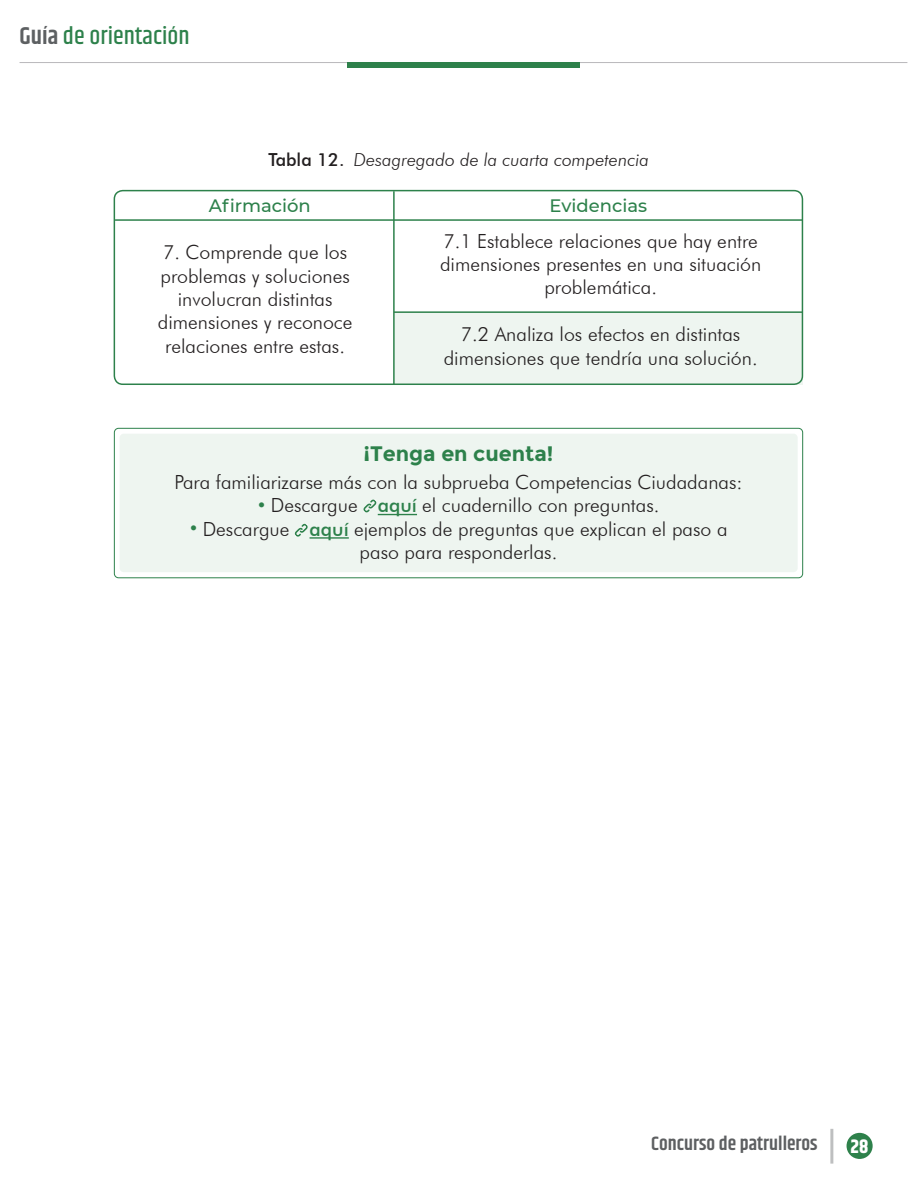
<style>
.page{position:relative;width:918px;height:1188px;background:#fff}
.page>*{position:absolute;margin:0;border:0;box-sizing:border-box;transform-origin:0 0}
.t1{font:500 24.45px "Khand";letter-spacing:.005em;color:#2d814b}
.t2{font:700 21px "Montserrat";color:#2d814b}
.t3{font:300 19.5px/23.4px "Futura BT";color:#231f20;text-align:center}
.t4{font:600 19.5px "Khand";color:#5d5f61}
.t5{font:700 19.5px "Khand";color:#fff}
.t6{font:italic 300 18px "Futura BT";color:#231f20}
.t7{font:500 18px "Montserrat";color:#2d814b}
.s1{font-weight:600;color:#5d6062}
.s2{font-weight:500;font-style:normal}
.s3{font-family:"Montserrat";font-weight:400;color:#2d814b}
.s4{font-weight:500;color:#2d814b}
</style>
<div class="page">
<hr style="left:20px;top:62px;width:887px;height:1px;background:#b9b8bb">
<div style="left:347px;top:63px;width:233px;height:5px;background:#2e814b"></div>
<hr style="left:830px;top:1129px;width:3px;height:35px;background:#5d5f61">
<div style="left:847px;top:1133px;width:26px;height:26px;background:#2e814b;border-radius:50%"></div>
<div style="left:394px;top:312px;width:408px;height:73px;background:#eef5f0"></div>
<hr style="left:393px;top:191px;width:2px;height:193px;background:#2d814b">
<hr style="left:394px;top:311px;width:409px;height:2px;background:#2d814b">
<div style="left:114px;top:190px;width:689px;height:195px;border:2px solid #2d814b;border-radius:9px"></div>
<hr style="left:115px;top:219px;width:688px;height:2px;background:#2d814b">
<div style="left:120px;top:434px;width:678px;height:138px;background:#eef5f0;border-radius:4px"></div>
<hr style="left:378px;top:514px;width:39px;height:1px;background:#2d814b">
<hr style="left:310px;top:537px;width:39px;height:2px;background:#2d814b">
<div style="left:114px;top:428px;width:689px;height:150px;border:1px solid #2d814b;border-radius:4px"></div>
<svg style="left:364px;top:500px;width:12px;height:12px"></svg>
<svg style="left:295px;top:524px;width:13px;height:13px"></svg>
<p class="t1" style="left:20px;top:20px;width:172px"><span class="s1">Guía</span> de orientación</p>
<p class="t6" style="left:268px;top:149px;width:382px"><span class="s2">Tabla 12.</span> Desagregado de la cuarta competencia</p>
<p class="t7" style="left:209px;top:193px;width:103px">Afirmación</p>
<p class="t7" style="left:550px;top:193px;width:99px">Evidencias</p>
<p class="t3" style="left:158px;top:241px;width:196px">7. Comprende que los problemas y soluciones involucran distintas dimensiones y reconoce relaciones entre estas.</p>
<p class="t3" style="left:440px;top:229px;width:323px">7.1 Establece relaciones que hay entre dimensiones presentes en una situación problemática.</p>
<p class="t3" style="left:444px;top:322px;width:315px">7.2 Analiza los efectos en distintas dimensiones que tendría una solución.</p>
<p class="t2" style="left:363px;top:441px;width:192px">¡Tenga en cuenta!</p>
<p class="t3" style="left:174px;top:470px;width:570px">Para familiarizarse más con la subprueba Competencias Ciudadanas:</p>
<p class="t3" style="left:258px;top:494px;width:403px"><span class="s3">•</span> Descargue <span class="s4">aquí</span> el cuadernillo con preguntas.</p>
<p class="t3" style="left:189px;top:517px;width:540px"><span class="s3">•</span> Descargue <span class="s4">aquí</span> ejemplos de preguntas que explican el paso a</p>
<p class="t3" style="left:360px;top:540px;width:199px">paso para responderlas.</p>
<p class="t4" style="left:651px;top:1131px;width:168px">Concurso de patrulleros</p>
<p class="t5" style="left:850px;top:1132px;width:19px">28</p>
</div>
